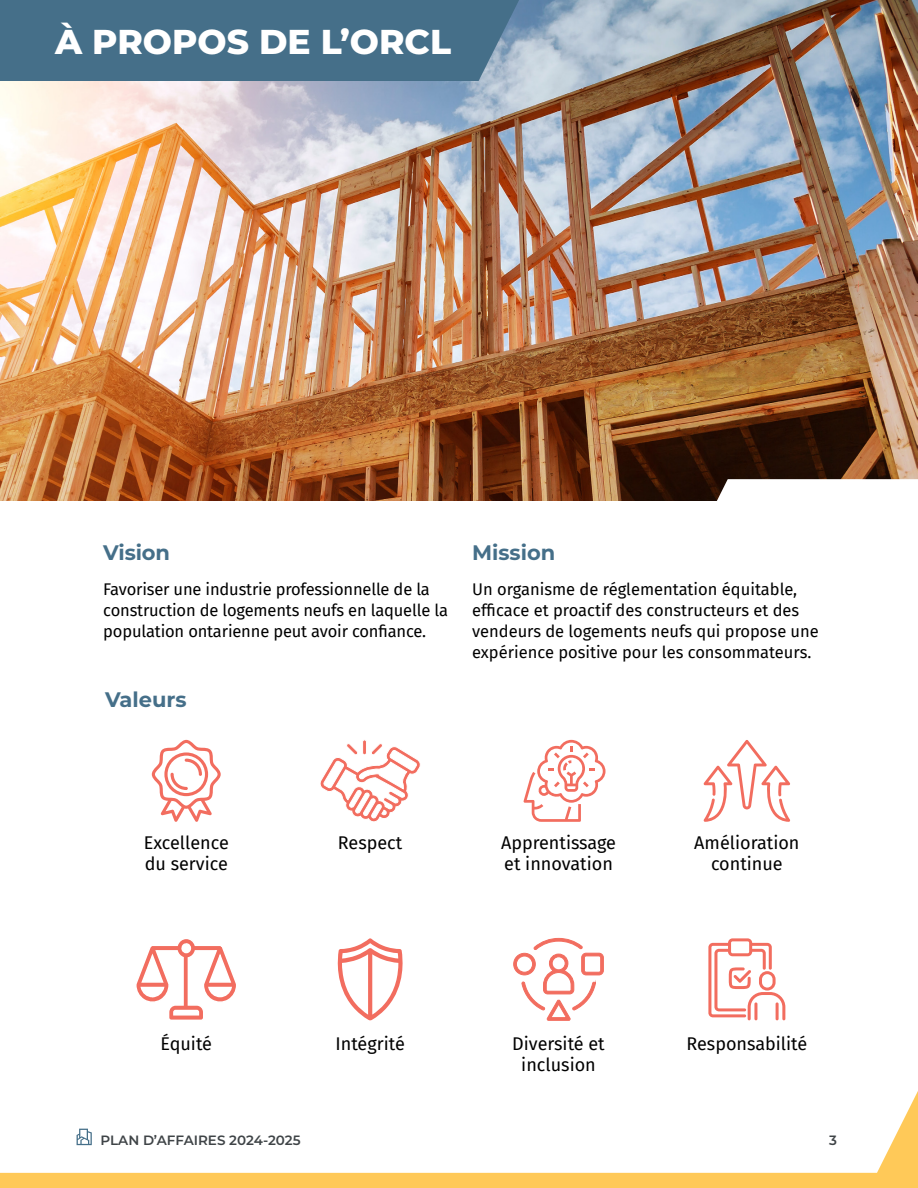
<style>
.page{position:relative;width:918px;height:1188px;background:#fff}
.page>*{position:absolute;margin:0;border:0;box-sizing:border-box;transform-origin:0 0}
.Extrabold_headings{font:800 34.5px "Montserrat";color:#fff}
.t1{font:700 21px "Montserrat";color:#456f89}
.Body{font:18px/21px "Fira Sans";color:#000}
.Body-2{font:16.5px/21px "Fira Sans";letter-spacing:-.01em;color:#000}
.t2{font:600 13.5px "Montserrat";color:#3f4447}
</style>
<div class="page">
<img style="left:0;top:0;width:918px;height:500px">
<svg style="left:152px;top:740px;width:69px;height:82px"></svg>
<hr style="left:363px;top:740px;width:3px;height:15px;background:#f26d5f;border-radius:2px">
<div style="left:362px;top:740px;width:5px;height:15px;border:1px solid #fff;border-radius:2px"></div>
<svg style="left:320px;top:743px;width:100px;height:79px"></svg>
<svg style="left:524px;top:740px;width:82px;height:82px"></svg>
<svg style="left:704px;top:740px;width:86px;height:82px"></svg>
<svg style="left:136px;top:939px;width:100px;height:81px"></svg>
<svg style="left:337px;top:938px;width:66px;height:82px"></svg>
<svg style="left:513px;top:938px;width:91px;height:83px"></svg>
<svg style="left:708px;top:938px;width:77px;height:82px"></svg>
<div style="left:0;top:0;width:519px;height:81px;background:#456f89"></div>
<svg style="left:716px;top:479px;width:202px;height:22px"></svg>
<svg style="left:0;top:1091px;width:918px;height:97px"></svg>
<p class="Extrabold_headings" style="left:55px;top:16px;width:397px">À PROPOS DE L’ORCL</p>
<h2 class="t1" style="left:103px;top:538px;width:68px">Vision</h2>
<p class="Body-2" style="left:103px;top:578px;width:346px">Favoriser une industrie professionnelle de la construction de logements neufs en laquelle la population ontarienne peut avoir confiance.</p>
<h2 class="t1" style="left:105px;top:685px;width:83px">Valeurs</h2>
<h2 class="t1" style="left:472px;top:538px;width:85px">Mission</h2>
<p class="Body-2" style="left:472px;top:578px;width:348px">Un organisme de réglementation équitable, efficace et proactif des constructeurs et des vendeurs de logements neufs qui propose une expérience positive pour les consommateurs.</p>
<p class="Body" style="left:144px;top:832px;width:87px">Excellence du service</p>
<p class="Body" style="left:338px;top:832px;width:66px">Respect</p>
<p class="Body" style="left:501px;top:832px;width:116px">Apprentissage et innovation</p>
<p class="Body" style="left:694px;top:832px;width:107px;text-align:center">Amélioration continue</p>
<p class="Body" style="left:160px;top:1033px;width:53px">Équité</p>
<p class="Body" style="left:336px;top:1033px;width:71px">Intégrité</p>
<p class="Body" style="left:512px;top:1033px;width:94px;text-align:center">Diversité et inclusion</p>
<p class="Body" style="left:687px;top:1033px;width:122px">Responsabilité</p>
<p class="t2" style="left:100px;top:1131px;width:202px">PLAN D’AFFAIRES 2024-2025</p>
<p class="t2" style="left:829px;top:1131px;width:9px">3</p>
</div>
